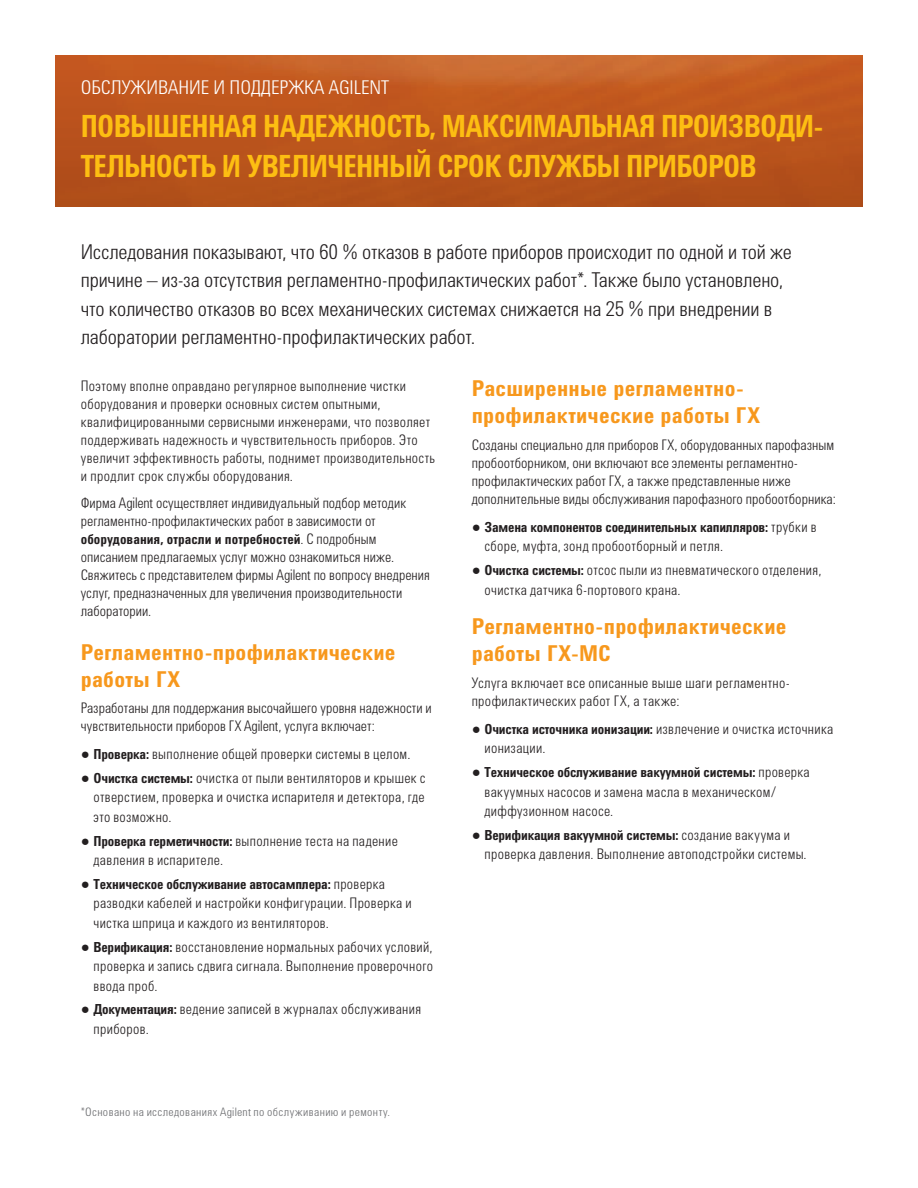
<style>
.page{position:relative;width:918px;height:1188px;background:#fff}
.page>*{position:absolute;margin:0;border:0;box-sizing:border-box;transform-origin:0 0}
.t1{font:700 31.5px/40.5px "Agilent Condensed CFF";letter-spacing:-.025em;color:#fdbe12;scale:.91 1}
.t2{font:700 22.5px/27px "Agilent Condensed CFF";letter-spacing:.01em;color:#f7981d}
.t3{font:300 21px/28.5px "Agilent Condensed CFF";letter-spacing:-.005em;color:#231f20}
.t4{font:300 19.5px "Agilent Condensed CFF";color:#fff}
.t5{font:300 15px/18px "Agilent Condensed CFF";letter-spacing:.02em;color:#231f20;scale:.95 1}
.t6{font:300 15px/18px "Agilent Condensed CFF";letter-spacing:.02em;color:#231f20;scale:.96 1}
.t7{font:700 14.25px "Agilent Condensed CFF";letter-spacing:-.015em;color:#231f20;scale:.95 1}
.t8{font:700 14.25px "Agilent Condensed CFF";letter-spacing:.005em;color:#231f20;scale:.95 1}
.t9{font:300 12px "Agilent Condensed CFF";letter-spacing:.035em;color:#6c6d70}
.s1{font-weight:300;font-size:15px}
.s2{font-weight:400}
.s3{font-weight:700;font-size:14.25px}
.s4{font-weight:400;font-size:15px}
</style>
<div class="page">
<img style="left:55px;top:55px;width:808px;height:151px">
<h3 class="t4" style="left:81px;top:73px;width:310px">ОБСЛУЖИВАНИЕ И ПОДДЕРЖКА AGILENT</h3>
<h1 class="t1" style="left:81px;top:105px;width:818px">Повышенная надежность, максимальная производи&shy;тельность и увеличенный срок службы приборов</h1>
<p class="t3" style="left:81px;top:236px;width:712px">Исследования показывают, что 60 % отказов в работе приборов происходит по одной и той же причине – из-за отсутствия регламентно-профилактических работ*. Также было установлено, что количество отказов во всех механических системах снижается на 25 % при внедрении в лаборатории регламентно-профилактических работ.</p>
<p class="t5" style="left:81px;top:376px;width:374px">Поэтому вполне оправдано регулярное выполнение чистки оборудования и проверки основных систем опытными, квалифицированными сервисными инженерами, что позволяет поддерживать надежность и чувствительность приборов. Это увеличит эффективность работы, поднимет производительность и продлит срок службы оборудования.</p>
<p class="t5" style="left:81px;top:492px;width:344px">Фирма Agilent осуществляет индивидуальный подбор методик регламентно-профилактических работ в зависимости от</p>
<p class="t8" style="left:81px;top:528px;width:313px">оборудования, отрасли и потребностей<span class="s1">. С подробным</span></p>
<p class="t5" style="left:81px;top:546px;width:369px">описанием предлагаемых услуг можно ознакомиться ниже.<br>Свяжитесь с представителем фирмы Agilent по вопросу внедрения услуг, предназначенных для увеличения производительности лаборатории.</p>
<h2 class="t2" style="left:81px;top:637px;width:316px">Регламентно-профилактические работы ГХ</h2>
<p class="t5" style="left:81px;top:698px;width:371px">Разработаны для поддержания высочайшего уровня надежности и чувствительности приборов ГХ Agilent, услуга включает:</p>
<p class="t5" style="left:81px;top:744px;width:349px"><span class="s2">●</span> <span class="s3">Проверка:</span> выполнение общей проверки системы в целом.</p>
<p class="t5" style="left:94px;top:767px;width:351px;line-height:19.5px;text-align:justify;text-indent:-13px"><span class="s2">●</span> <span class="s3">Очистка системы:</span> очистка от пыли вентиляторов и крышек с отверстием, проверка и очистка испарителя и детектора, где это возможно.</p>
<p class="t5" style="left:94px;top:829px;width:322px;line-height:19.5px;text-indent:-13px"><span class="s2">●</span> <span class="s3">Проверка герметичности:</span> выполнение теста на падение давления в испарителе.</p>
<p class="t7" style="left:81px;top:873px;width:322px"><span class="s4">●</span> Техническое обслуживание автосамплера: <span class="s1">проверка</span></p>
<p class="t5" style="left:94px;top:892px;width:337px;line-height:19.5px">разводки кабелей и настройки конфигурации. Проверка и чистка шприца и каждого из вентиляторов.</p>
<p class="t5" style="left:94px;top:935px;width:359px;line-height:19.5px;text-align:justify;text-indent:-13px"><span class="s2">●</span> <span class="s3">Верификация:</span> восстановление нормальных рабочих условий, проверка и запись сдвига сигнала. Выполнение проверочного ввода проб.</p>
<p class="t5" style="left:94px;top:998px;width:346px;line-height:19.5px;text-indent:-13px"><span class="s2">●</span> <span class="s3">Документация:</span> ведение записей в журналах обслуживания приборов.</p>
<p class="t9" style="left:81px;top:1102px;width:311px">*Основано на исследованиях Agilent по обслуживанию и ремонту.</p>
<h2 class="t2" style="left:472px;top:374px;width:290px">Расширенные регламентно&shy;профилактические работы ГХ</h2>
<p class="t6" style="left:472px;top:434px;width:381px">Созданы специально для приборов ГХ, оборудованных парофазным пробоотборником, они включают все элементы регламентно&shy;профилактических работ ГХ, а также представленные ниже дополнительные виды обслуживания парофазного пробоотборника:</p>
<p class="t7" style="left:472px;top:516px;width:365px"><span class="s4">●</span> Замена компонентов соединительных капилляров: <span class="s1">трубки в</span></p>
<p class="t5" style="left:485px;top:536px;width:253px">сборе, муфта, зонд пробоотборный и петля.</p>
<p class="t5" style="left:485px;top:559px;width:356px;line-height:19.5px;text-indent:-13px"><span class="s2">●</span> <span class="s3">Очистка системы:</span> отсос пыли из пневматического отделения, очистка датчика 6-портового крана.</p>
<h2 class="t2" style="left:472px;top:612px;width:316px">Регламентно-профилактические работы ГХ-МС</h2>
<p class="t5" style="left:472px;top:672px;width:336px">Услуга включает все описанные выше шаги регламентно&shy;профилактических работ ГХ, а также:</p>
<p class="t5" style="left:485px;top:718px;width:369px;line-height:19.5px;text-indent:-13px"><span class="s2">●</span> <span class="s3">Очистка источника ионизации:</span> извлечение и очистка источника ионизации.</p>
<p class="t7" style="left:472px;top:761px;width:357px"><span class="s4">●</span> Техническое обслуживание вакуумной системы: <span class="s1">проверка</span></p>
<p class="t5" style="left:485px;top:780px;width:308px;line-height:19.5px">вакуумных насосов и замена масла в механическом/ диффузионном насосе.</p>
<p class="t7" style="left:472px;top:824px;width:337px"><span class="s4">●</span> Верификация вакуумной системы: <span class="s1">создание вакуума и</span></p>
<p class="t5" style="left:485px;top:844px;width:341px">проверка давления. Выполнение автоподстройки системы.</p>
</div>
